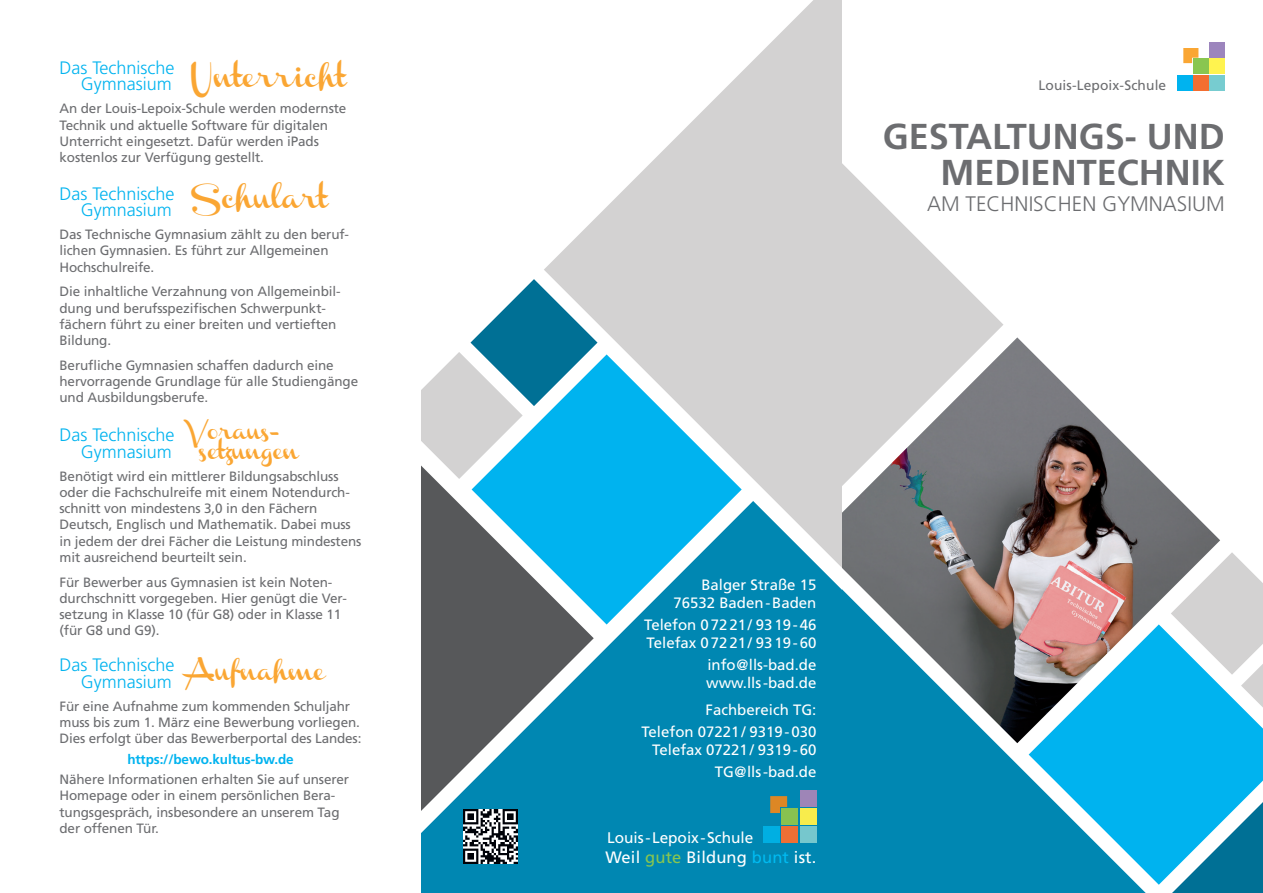
<style>
.page{position:relative;width:1263px;height:893px;background:#fff}
.page>*{position:absolute;margin:0;border:0;box-sizing:border-box;transform-origin:0 0}
.t1{font:700 36px "Frutiger LT Std";color:#6c6d70}
.t2{font:300 21px "Frutiger LT Std";color:#6c6d70}
.t3{font:21px "Channel";color:#faa633}
.t4{font:300 18px/16.5px "Frutiger LT Std";color:#00b3ef;text-align:right}
.t5{font:18px "Channel";color:#faa633}
.t6{font:16.5px "Frutiger LT Std";letter-spacing:.01em;color:#fff}
.t7{font:16.5px/19.5px "Channel";color:#faa633}
.t8{font:15.45px "Frutiger LT Std";color:#fff}
.t9{font:15px/18px "Frutiger LT Std";color:#fff;text-align:right}
.t10{font:13.8px "Frutiger LT Std";letter-spacing:.01em;color:#6c6d70}
.t11{font:13.5px/16.2px "Frutiger LT Std";letter-spacing:-.01em;color:#6c6d70}
.t12{font:700 13.5px "Frutiger LT Std";letter-spacing:-.01em;color:#00b3ef}
.s1{color:#89c650}
.s2{color:#00baf1}
</style>
<div class="page">
<div style="left:421px;top:568px;width:421px;height:325px;background:#0087b2"></div>
<svg style="left:594px;top:568px;width:148px;height:56px;fill:#0087b2"></svg>
<svg style="left:544px;top:0;width:298px;height:568px;fill:#d3d2d2"></svg>
<svg style="left:421px;top:479px;width:173px;height:332px;background:#4e8597"></svg>
<svg style="left:421px;top:279px;width:176px;height:200px"></svg>
<div style="left:842px;top:743px;width:304px;height:150px;background:#0087b2"></div>
<svg style="left:1029px;top:708px;width:234px;height:177px;background:#1bb1e2"></svg>
<svg style="left:1172px;top:802px;width:91px;height:91px"></svg>
<img style="left:842px;top:337px;width:378px;height:406px">
<svg style="left:842px;top:163px;width:161px;height:323px;fill:#d3d2d2"></svg>
<svg style="left:1171px;top:552px;width:92px;height:156px"></svg>
<div style="left:1209px;top:43px;width:16px;height:15px;background:#9c85bd"></div>
<svg style="left:1183px;top:48px;width:15px;height:15px"></svg>
<div style="left:1209px;top:75px;width:16px;height:15px;background:#77ccd0"></div>
<div style="left:1177px;top:75px;width:15px;height:15px;background:#00b3ef"></div>
<div style="left:1193px;top:75px;width:15px;height:15px;background:#f36e31"></div>
<div style="left:1209px;top:59px;width:16px;height:15px;background:#fff34f"></div>
<div style="left:1193px;top:59px;width:15px;height:15px;background:#89c650"></div>
<div style="left:799px;top:790px;width:17px;height:17px;background:#9e85b7"></div>
<svg style="left:770px;top:796px;width:17px;height:17px"></svg>
<div style="left:799px;top:826px;width:17px;height:17px;background:#76c7cd"></div>
<div style="left:763px;top:826px;width:17px;height:17px;background:#00afe2"></div>
<div style="left:781px;top:826px;width:17px;height:17px;background:#ee6f34"></div>
<div style="left:799px;top:808px;width:17px;height:17px;background:#f8ec4c"></div>
<div style="left:781px;top:808px;width:17px;height:17px;background:#88c250"></div>
<img style="left:463px;top:809px;width:54px;height:54px">
<h2 class="t3" style="left:81px;top:67px;width:267px"><sub>Gymnasium</sub> Unterricht</h2>
<h3 class="t4" style="left:60px;top:60px;width:117px">Das Technische</h3>
<p class="t11" style="left:60px;top:101px;width:288px">An der Louis-Lepoix-Schule werden modernste Technik und aktuelle Software für digitalen Unterricht eingesetzt. Dafür werden iPads kostenlos zur Verfügung gestellt.</p>
<h3 class="t4" style="left:81px;top:186px;width:249px;text-align:left;text-indent:-21px">Das Technische<br>Gymnasium <sup>Schulart</sup></h3>
<p class="t11" style="left:60px;top:226px;width:291px">Das Technische Gymnasium zählt zu den beruf&shy;lichen Gymnasien. Es führt zur Allgemeinen<br>Hochschulreife.</p>
<p class="t11" style="left:60px;top:284px;width:283px">Die inhaltliche Verzahnung von Allgemeinbil&shy;dung und berufsspezifischen Schwerpunkt&shy;fächern führt zu einer breiten und vertieften Bildung.</p>
<p class="t11" style="left:60px;top:357px;width:300px">Berufliche Gymnasien schaffen dadurch eine hervorragende Grundlage für alle Studiengänge und Ausbildungsberufe.</p>
<h3 class="t4" style="left:60px;top:427px;width:117px">Das Technische<br>Gymnasium</h3>
<p class="t7" style="left:200px;top:424px;width:101px;text-indent:-11px">Voraus&shy;setzungen</p>
<p class="t11" style="left:60px;top:468px;width:303px">Benötigt wird ein mittlerer Bildungsabschluss oder die Fachschulreife mit einem Notendurch&shy;schnitt von mindestens 3,0 in den Fächern Deutsch, Englisch und Mathematik. Dabei muss in jedem der drei Fächer die Leistung mindestens mit ausreichend beurteilt sein.</p>
<p class="t11" style="left:60px;top:574px;width:289px">Für Bewerber aus Gymnasien ist kein Noten&shy;durchschnitt vorgegeben. Hier genügt die Ver&shy;setzung in Klasse 10 (für G8) oder in Klasse 11 (für G8 und G9).</p>
<h3 class="t4" style="left:60px;top:657px;width:117px">Das Technische<br>Gymnasium</h3>
<h3 class="t5" style="left:189px;top:663px;width:138px">Aufnahme</h3>
<p class="t11" style="left:60px;top:698px;width:303px">Für eine Aufnahme zum kommenden Schuljahr muss bis zum 1. März eine Bewerbung vorliegen.<br>Dies erfolgt über das Bewerberportal des Landes:</p>
<p class="t12" style="left:127px;top:751px;width:168px">https://bewo.kultus-bw.de</p>
<p class="t11" style="left:60px;top:771px;width:291px">Nähere Informationen erhalten Sie auf unserer Homepage oder in einem persönlichen Bera&shy;tungsgespräch, insbesondere an unserem Tag der offenen Tür.</p>
<p class="t10" style="left:1038px;top:77px;width:129px">Louis-Lepoix-Schule</p>
<h1 class="t1" style="left:883px;top:115px;width:343px">GESTALTUNGS- UND</h1>
<h1 class="t1" style="left:941px;top:151px;width:286px">MEDIENTECHNIK</h1>
<h2 class="t2" style="left:927px;top:192px;width:299px">AM TECHNISCHEN GYMNASIUM</h2>
<p class="t9" style="left:673px;top:575px;width:144px">Balger Straße 15<br>76532 Baden-Baden</p>
<p class="t9" style="left:644px;top:616px;width:174px;text-align:left">Telefon 07221/ 9319-46<br>Telefax 07221/ 9319-60</p>
<p class="t9" style="left:706px;top:656px;width:112px;text-align:left">info@lls-bad.de www.lls-bad.de</p>
<p class="t9" style="left:641px;top:698px;width:177px;line-height:22.2px">Fachbereich TG:<br>Telefon 07221/ 9319-030</p>
<p class="t9" style="left:652px;top:739px;width:166px;line-height:22.2px">Telefax 07221/ 9319-60<br>TG@lls-bad.de</p>
<p class="t8" style="left:607px;top:828px;width:148px">Louis-Lepoix-Schule</p>
<p class="t6" style="left:605px;top:847px;width:213px">Weil <span class="s1">gute</span> Bildung <span class="s2">bunt</span> ist.</p>
</div>
